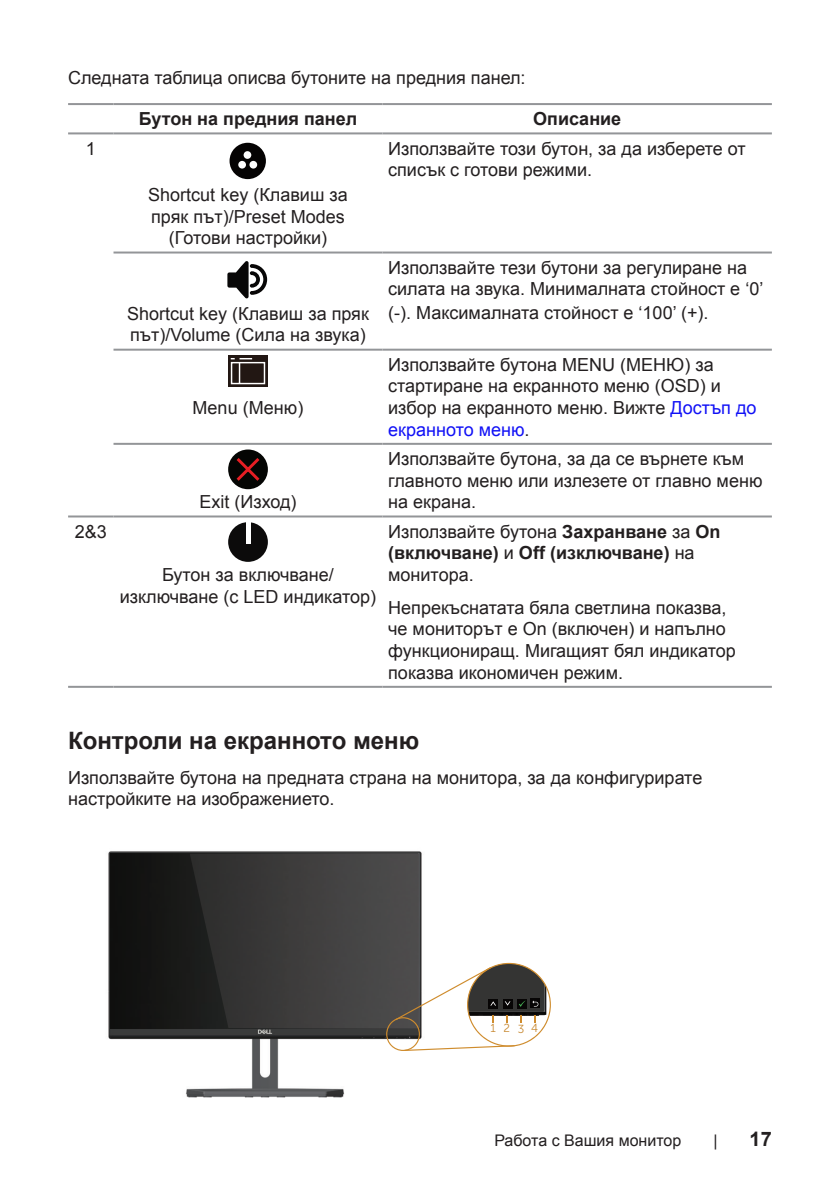
<style>
.page{position:relative;width:840px;height:1191px;background:#fff}
.page>*{position:absolute;margin:0;border:0;box-sizing:border-box;transform-origin:0 0}
.Head_3{font:700 24px "Arial";color:#231f20}
.t1{font:700 20px "Arial";color:#231f20}
.text{font:18px/21.6px "Arial";color:#231f20}
.text-2{font:700 18px/21.6px "Arial";color:#231f20}
.t2{font:16px "Arial";color:#231f20}
.t3{font:11.6px "Museo Sans For Dell 300";color:#c78830}
.s1{color:#1111f6}
.s2{font-weight:400}
</style>
<div class="page">
<hr style="left:68px;top:103px;width:45px;height:2px;background:#939598">
<hr style="left:113px;top:103px;width:269px;height:2px;background:#939598">
<hr style="left:382px;top:103px;width:389px;height:2px;background:#939598">
<hr style="left:68px;top:132px;width:45px;height:2px;background:#939598">
<hr style="left:113px;top:132px;width:269px;height:2px;background:#939598">
<hr style="left:382px;top:132px;width:389px;height:2px;background:#939598">
<hr style="left:113px;top:251px;width:269px;height:2px;background:#939598">
<hr style="left:382px;top:251px;width:389px;height:2px;background:#939598">
<hr style="left:113px;top:349px;width:269px;height:2px;background:#939598">
<hr style="left:382px;top:349px;width:389px;height:2px;background:#939598">
<hr style="left:113px;top:443px;width:269px;height:2px;background:#939598">
<hr style="left:382px;top:443px;width:389px;height:2px;background:#939598">
<hr style="left:68px;top:515px;width:45px;height:2px;background:#939598">
<hr style="left:113px;top:515px;width:269px;height:2px;background:#939598">
<hr style="left:382px;top:515px;width:389px;height:2px;background:#939598">
<hr style="left:68px;top:686px;width:45px;height:2px;background:#939598">
<hr style="left:113px;top:686px;width:269px;height:2px;background:#939598">
<hr style="left:382px;top:686px;width:389px;height:2px;background:#939598">
<div style="left:229px;top:143px;width:37px;height:36px;background:#050303;border-radius:50%"></div>
<div style="left:243px;top:151px;width:8px;height:8px;background:#fff;border-radius:50%"></div>
<div style="left:238px;top:161px;width:8px;height:8px;background:#fff;border-radius:50%"></div>
<div style="left:249px;top:161px;width:8px;height:8px;background:#fff;border-radius:50%"></div>
<svg style="left:227px;top:261px;width:40px;height:37px"></svg>
<div style="left:228px;top:355px;width:40px;height:32px;background:#221713"></div>
<svg style="left:230px;top:358px;width:36px;height:27px"></svg>
<div style="left:228px;top:449px;width:40px;height:40px;background:#040503;border-radius:50%"></div>
<svg style="left:233px;top:455px;width:29px;height:29px"></svg>
<div style="left:228px;top:522px;width:40px;height:40px;background:#0c0b0b;border-radius:50%"></div>
<hr style="left:246px;top:523px;width:4px;height:21px;background:#fff">
<img style="left:108px;top:851px;width:314px;height:247px">
<div style="left:111px;top:853px;width:79px;height:175px;background:#141413"></div>
<img style="left:190px;top:853px;width:228px;height:175px">
<svg style="left:386px;top:963px;width:164px;height:88px"></svg>
<p class="text" style="left:68px;top:67px;width:459px">Следната таблица описва бутоните на предния панел:</p>
<p class="text-2" style="left:139px;top:109px;width:220px">Бутон на предния панел</p>
<p class="text-2" style="left:533px;top:109px;width:90px">Описание</p>
<p class="text" style="left:86px;top:138px;width:12px">1</p>
<p class="text" style="left:148px;top:184px;width:201px;text-align:center">Shortcut key (Клавиш за пряк път)/Preset Modes (Готови настройки)</p>
<p class="text" style="left:388px;top:138px;width:359px">Използвайте този бутон, за да изберете от списък с готови режими.</p>
<p class="text" style="left:75px;top:520px;width:34px">2&amp;3</p>
<p class="text" style="left:127px;top:303px;width:243px">Shortcut key (Клавиш за пряк път)/Volume (Сила на звука)</p>
<p class="text" style="left:192px;top:397px;width:112px">Menu (Меню)</p>
<p class="text" style="left:199px;top:491px;width:99px">Exit (Изход)</p>
<p class="text" style="left:120px;top:564px;width:258px;text-align:center">Бутон за включване/ изключване (с LED индикатор)</p>
<p class="text" style="left:388px;top:257px;width:376px">Използвайте тези бутони за регулиране на силата на звука. Минималната стойност е ‘0’</p>
<p class="text" style="left:388px;top:302px;width:322px">(-). Максималната стойност е ‘100’ (+).</p>
<p class="text" style="left:388px;top:354px;width:369px">Използвайте бутона MENU (МЕНЮ) за стартиране на екранното меню (OSD) и избор на екранното меню. Вижте <span class="s1">Достъп до екранното меню</span>.</p>
<p class="text" style="left:388px;top:448px;width:375px">Използвайте бутона, за да се върнете към главното меню или излезете от главно меню на екрана.</p>
<p class="text-2" style="left:388px;top:521px;width:333px"><span class="s2">Използвайте бутона</span> Захранване <span class="s2">за</span> On (включване) <span class="s2">и</span> Off (изключване) <span class="s2">на монитора.</span></p>
<p class="text" style="left:388px;top:597px;width:349px">Непрекъснатата бяла светлина показва, че мониторът е On (включен) и напълно функциониращ. Мигащият бял индикатор показва икономичен режим.</p>
<p class="Head_3" style="left:68px;top:724px;width:352px">Контроли на екранното меню</p>
<p class="text" style="left:68px;top:766px;width:635px">Използвайте бутона на предната страна на монитора, за да конфигурирате настройките на изображението.</p>
<p class="t3" style="left:490px;top:1021px;width:49px">1234</p>
<p class="t2" style="left:494px;top:1129px;width:188px">Работа с Вашия монитор</p>
<p class="t2" style="left:713px;top:1129px;width:6px">|</p>
<p class="t1" style="left:749px;top:1125px;width:24px">17</p>
</div>
